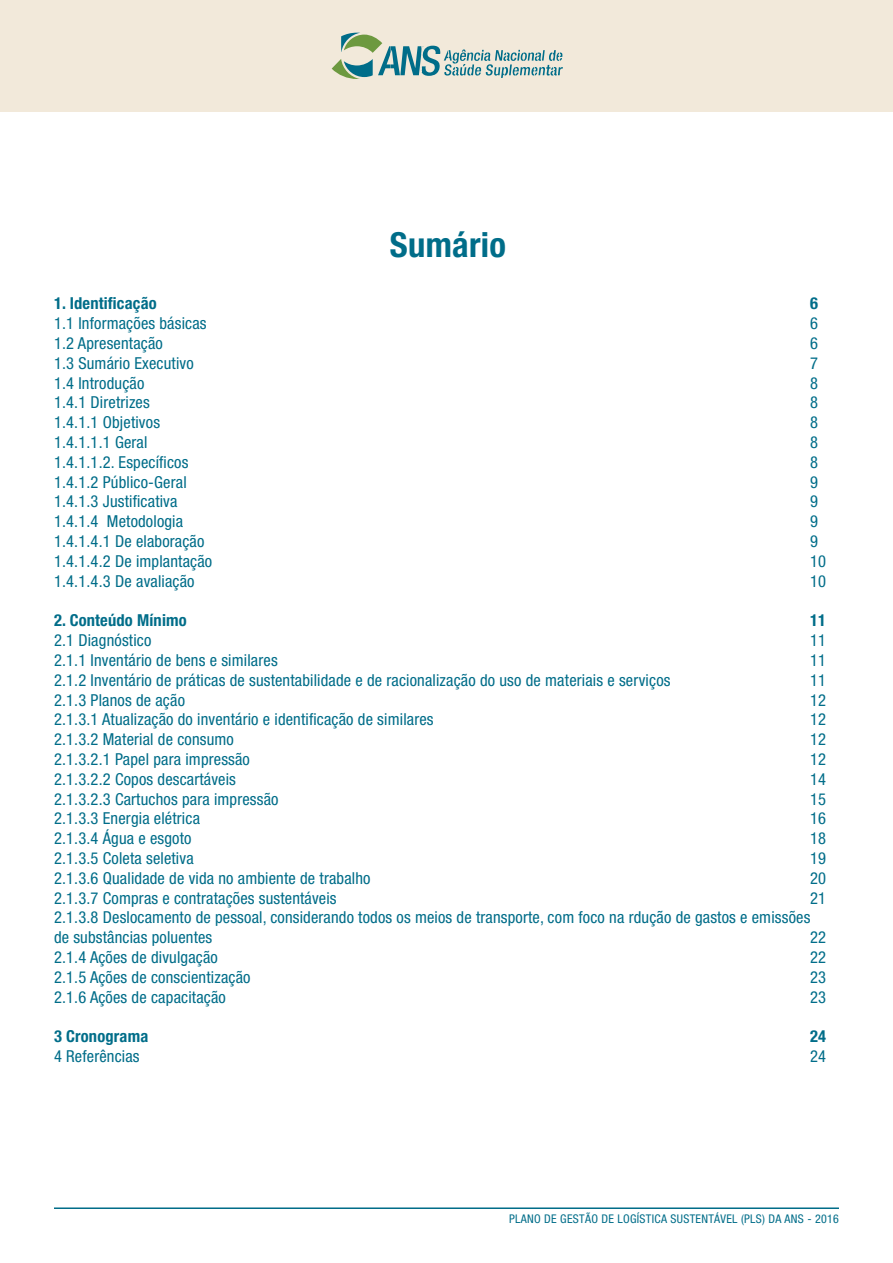
<style>
.page{position:relative;width:893px;height:1263px;background:#fff}
.page>*{position:absolute;margin:0;border:0;box-sizing:border-box;transform-origin:0 0}
.texto{font:700 condensed 34.5px "Helvetica Neue";letter-spacing:.01em;color:#006d89}
.texto-2{font:condensed 16.5px "Helvetica Neue";letter-spacing:.01em;color:#006d89}
.texto-3{font:700 condensed 16.5px "Helvetica Neue";letter-spacing:.01em;color:#006d89}
.t1{font:condensed 12px "Helvetica Neue";letter-spacing:.025em;color:#006d89}
</style>
<div class="page">
<div style="left:0;top:0;width:893px;height:112px;background:#f2e9da"></div>
<svg style="left:332px;top:33px;width:231px;height:46px"></svg>
<hr style="left:54px;top:1207px;width:785px;height:2px;background:#006d89">
<p class="texto" style="left:390px;top:224px;width:118px">Sumário</p>
<p class="texto-3" style="left:54px;top:294px;width:104px">1. Identificação</p>
<p class="texto-3" style="left:810px;top:294px;width:9px">6</p>
<p class="texto-2" style="left:54px;top:314px;width:154px">1.1 Informações básicas</p>
<p class="texto-2" style="left:810px;top:314px;width:9px">6</p>
<p class="texto-2" style="left:54px;top:334px;width:110px">1.2 Apresentação</p>
<p class="texto-2" style="left:810px;top:334px;width:9px">6</p>
<p class="texto-2" style="left:54px;top:353px;width:141px">1.3 Sumário Executivo</p>
<p class="texto-2" style="left:810px;top:353px;width:9px">7</p>
<p class="texto-2" style="left:54px;top:373px;width:92px">1.4 Introdução</p>
<p class="texto-2" style="left:810px;top:373px;width:9px">8</p>
<p class="texto-2" style="left:54px;top:393px;width:97px">1.4.1 Diretrizes</p>
<p class="texto-2" style="left:810px;top:393px;width:9px">8</p>
<p class="texto-2" style="left:54px;top:413px;width:108px">1.4.1.1 Objetivos</p>
<p class="texto-2" style="left:810px;top:413px;width:9px">8</p>
<p class="texto-2" style="left:54px;top:433px;width:95px">1.4.1.1.1 Geral</p>
<p class="texto-2" style="left:810px;top:433px;width:9px">8</p>
<p class="texto-2" style="left:54px;top:452px;width:136px">1.4.1.1.2. Específicos</p>
<p class="texto-2" style="left:810px;top:452px;width:9px">8</p>
<p class="texto-2" style="left:54px;top:472px;width:134px">1.4.1.2 Público-Geral</p>
<p class="texto-2" style="left:810px;top:472px;width:9px">9</p>
<p class="texto-2" style="left:54px;top:492px;width:125px">1.4.1.3 Justificativa</p>
<p class="texto-2" style="left:810px;top:492px;width:9px">9</p>
<p class="texto-2" style="left:54px;top:512px;width:131px">1.4.1.4 Metodologia</p>
<p class="texto-2" style="left:810px;top:512px;width:9px">9</p>
<p class="texto-2" style="left:54px;top:532px;width:152px">1.4.1.4.1 De elaboração</p>
<p class="texto-2" style="left:810px;top:532px;width:9px">9</p>
<p class="texto-2" style="left:54px;top:551px;width:160px">1.4.1.4.2 De implantação</p>
<p class="texto-2" style="left:810px;top:551px;width:18px">10</p>
<p class="texto-2" style="left:54px;top:571px;width:142px">1.4.1.4.3 De avaliação</p>
<p class="texto-2" style="left:810px;top:571px;width:18px">10</p>
<p class="texto-3" style="left:54px;top:610px;width:134px">2. Conteúdo Mínimo</p>
<p class="texto-3" style="left:810px;top:610px;width:18px">11</p>
<p class="texto-2" style="left:54px;top:631px;width:99px">2.1 Diagnóstico</p>
<p class="texto-2" style="left:810px;top:631px;width:18px">11</p>
<p class="texto-2" style="left:54px;top:650px;width:225px">2.1.1 Inventário de bens e similares</p>
<p class="texto-2" style="left:810px;top:650px;width:18px">11</p>
<p class="texto-2" style="left:54px;top:670px;width:618px">2.1.2 Inventário de práticas de sustentabilidade e de racionalização do uso de materiais e serviços</p>
<p class="texto-2" style="left:810px;top:670px;width:18px">11</p>
<p class="texto-2" style="left:54px;top:690px;width:132px">2.1.3 Planos de ação</p>
<p class="texto-2" style="left:810px;top:690px;width:18px">12</p>
<p class="texto-2" style="left:54px;top:710px;width:381px">2.1.3.1 Atualização do inventário e identificação de similares</p>
<p class="texto-2" style="left:810px;top:710px;width:18px">12</p>
<p class="texto-2" style="left:54px;top:730px;width:181px">2.1.3.2 Material de consumo</p>
<p class="texto-2" style="left:810px;top:730px;width:18px">12</p>
<p class="texto-2" style="left:54px;top:749px;width:197px">2.1.3.2.1 Papel para impressão</p>
<p class="texto-2" style="left:810px;top:749px;width:18px">12</p>
<p class="texto-2" style="left:54px;top:769px;width:184px">2.1.3.2.2 Copos descartáveis</p>
<p class="texto-2" style="left:810px;top:769px;width:18px">14</p>
<p class="texto-2" style="left:54px;top:789px;width:226px">2.1.3.2.3 Cartuchos para impressão</p>
<p class="texto-2" style="left:810px;top:789px;width:18px">15</p>
<p class="texto-2" style="left:54px;top:809px;width:147px">2.1.3.3 Energia elétrica</p>
<p class="texto-2" style="left:810px;top:809px;width:18px">16</p>
<p class="texto-2" style="left:54px;top:829px;width:139px">2.1.3.4 Água e esgoto</p>
<p class="texto-2" style="left:810px;top:829px;width:18px">18</p>
<p class="texto-2" style="left:54px;top:848px;width:141px">2.1.3.5 Coleta seletiva</p>
<p class="texto-2" style="left:810px;top:848px;width:18px">19</p>
<p class="texto-2" style="left:54px;top:868px;width:318px">2.1.3.6 Qualidade de vida no ambiente de trabalho</p>
<p class="texto-2" style="left:810px;top:868px;width:18px">20</p>
<p class="texto-2" style="left:54px;top:888px;width:284px">2.1.3.7 Compras e contratações sustentáveis</p>
<p class="texto-2" style="left:810px;top:888px;width:18px">21</p>
<p class="texto-2" style="left:54px;top:908px;width:758px">2.1.3.8 Deslocamento de pessoal, considerando todos os meios de transporte, com foco na rdução de gastos e emissões</p>
<p class="texto-2" style="left:54px;top:928px;width:160px">de substâncias poluentes</p>
<p class="texto-2" style="left:810px;top:928px;width:18px">22</p>
<p class="texto-2" style="left:54px;top:947px;width:165px">2.1.4 Ações de divulgação</p>
<p class="texto-2" style="left:810px;top:947px;width:18px">22</p>
<p class="texto-2" style="left:54px;top:967px;width:198px">2.1.5 Ações de conscientização</p>
<p class="texto-2" style="left:810px;top:967px;width:18px">23</p>
<p class="texto-2" style="left:54px;top:987px;width:173px">2.1.6 Ações de capacitação</p>
<p class="texto-2" style="left:810px;top:987px;width:18px">23</p>
<p class="texto-3" style="left:54px;top:1026px;width:96px">3 Cronograma</p>
<p class="texto-3" style="left:810px;top:1026px;width:18px">24</p>
<p class="texto-2" style="left:54px;top:1046px;width:87px">4 Referências</p>
<p class="texto-2" style="left:810px;top:1046px;width:18px">24</p>
<p class="t1" style="left:509px;top:1211px;width:331px">PLANO DE GESTÃO DE LOGÍSTICA SUSTENTÁVEL (PLS) DA ANS - 2016</p>
</div>
